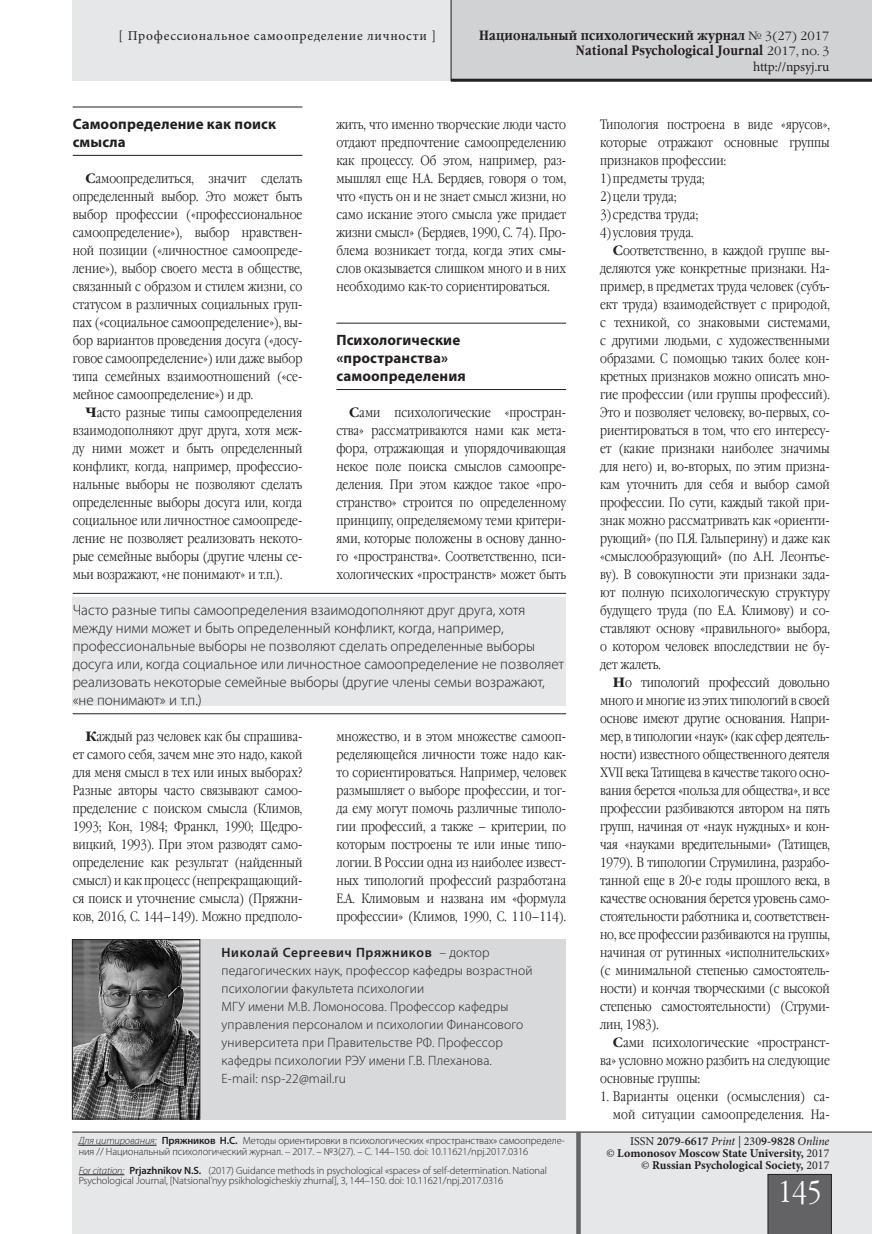
<style>
.page{position:relative;width:872px;height:1234px;background:#fff}
.page>*{position:absolute;margin:0;border:0;box-sizing:border-box;transform-origin:0 0}
.Page_num{font:30px "Garamond Narrow C";color:#fff}
.Insert___MEDIUM{font:300 15px/18px "Myriad Pro";color:#231f20}
.SubHeader___1st_leve{font:700 15px/18px "Myriad Pro";letter-spacing:.01em;color:#231f20}
.Main_text{font:13.5px/18px "Garamond Narrow C";color:#231f20;text-align:justify}
.Autor___REMARK{font:300 13.5px/18px "Myriad Pro";letter-spacing:.01em;color:#231f20}
.Main_text___NUM_1st{font:13.5px/18px "Garamond Narrow C";letter-spacing:.01em;color:#231f20;text-align:right}
.t1{font:700 13.5px/15px "Garamond Narrow C";letter-spacing:.01em;color:#231f20;text-align:right}
.t2{font:13.5px "Minion Pro";letter-spacing:.05em;color:#231f20}
.t3{font:13.5px "Minion Pro";letter-spacing:-.015em;color:#231f20}
.t4{font:700 12px/12px "Minion Pro";color:#231f20;text-align:right}
.t5{font:300 10.5px/10.5px "Myriad Pro";letter-spacing:-.01em;color:#231f20}
.s1{font-family:"Garamond C";font-weight:400;font-size:12px}
.s2{font-family:"Garamond C";font-weight:700}
.s3{font-weight:600}
.s4{font-style:italic}
.s5{font-weight:400}
.s6{font-weight:400;font-style:italic}
</style>
<div class="page">
<div style="left:72px;top:0;width:800px;height:81px;background:#e6e7e9"></div>
<div style="left:451px;top:0;width:421px;height:81px;background:#d1d2d4"></div>
<div style="left:72px;top:1132px;width:800px;height:101px;background:#e6e7e9"></div>
<hr style="left:72px;top:1131px;width:800px;height:1px;background:#231f20">
<div style="left:767px;top:1173px;width:64px;height:60px;background:#636366"></div>
<hr style="left:451px;top:79px;width:421px;height:3px;background:#231f20">
<div style="left:576px;top:1131px;width:5px;height:102px;background:#636366"></div>
<hr style="left:451px;top:0;width:1px;height:81px;background:#231f20">
<div style="left:72px;top:1119px;width:23px;height:4px;border:2px solid #fff"></div>
<hr style="left:79px;top:1144px;width:78px;height:1px;background:#231f20">
<hr style="left:79px;top:1174px;width:45px;height:1px;background:#231f20">
<hr style="left:73px;top:107px;width:229px;height:1px;background:#231f20">
<hr style="left:73px;top:155px;width:229px;height:1px;background:#231f20">
<hr style="left:336px;top:323px;width:230px;height:1px;background:#231f20">
<hr style="left:336px;top:389px;width:230px;height:1px;background:#231f20">
<div style="left:73px;top:939px;width:493px;height:180px;background:#d8d9db"></div>
<img style="left:74px;top:941px;width:124px;height:176px">
<div style="left:72px;top:939px;width:128px;height:180px;border:1px solid #231f20"></div>
<div style="left:73px;top:597px;width:493px;height:108px;background:#e6e7e9"></div>
<hr style="left:73px;top:593px;width:493px;height:1px;background:#231f20">
<hr style="left:73px;top:713px;width:493px;height:1px;background:#231f20">
<p class="t2" style="left:119px;top:26px;width:319px">[ Профессиональное самоопределение личности ]</p>
<p class="t1" style="left:479px;top:28px;width:352px">Национальный психологический журнал <span class="s1">№ 3(27) 2017<br></span>National Psychological Journal <span class="s1">2017, no. 3</span></p>
<p class="t3" style="left:753px;top:57px;width:78px">http://npsyj.ru</p>
<p class="SubHeader___1st_leve" style="left:73px;top:114px;width:205px">Самоопределение как поиск смысла</p>
<p class="Main_text" style="left:73px;top:169px;width:231px;text-indent:13px"><span class="s2">С</span>амоопределиться, значит сделать определенный выбор. Это может быть выбор профессии («профессиональное самоопределение»), выбор нравствен&shy;ной позиции («личностное самоопреде&shy;ление»), выбор своего места в обществе, связанный с образом и стилем жизни, со статусом в различных социальных груп&shy;пах («социальное самоопределение»), вы&shy;бор вариантов проведения досуга («досу&shy;говое самоопределение») или даже выбор типа семейных взаимоотношений («се&shy;мейное самоопределение») и др.</p>
<p class="Main_text" style="left:73px;top:403px;width:231px;text-indent:13px"><span class="s2">Ч</span>асто разные типы самоопределения взаимодополняют друг друга, хотя меж&shy;ду ними может и быть определенный конфликт, когда, например, профессио&shy;нальные выборы не позволяют сделать определенные выборы досуга или, когда социальное или личностное самоопреде&shy;ление не позволяет реализовать некото&shy;рые семейные выборы (другие члены се&shy;мьи возражают, «не понимают» и т.п.).</p>
<p class="Main_text" style="left:336px;top:115px;width:231px">жить, что именно творческие люди часто отдают предпочтение самоопределению как процессу. Об этом, например, раз&shy;мышлял еще Н.А. Бердяев, говоря о том, что «пусть он и не знает смысл жизни, но само искание этого смысла уже придает жизни смысл» (Бердяев, 1990, С. 74). Про&shy;блема возникает тогда, когда этих смы&shy;слов оказывается слишком много и в них необходимо как-то сориентироваться.</p>
<p class="SubHeader___1st_leve" style="left:336px;top:330px;width:131px">Психологические «пространства» самоопределения</p>
<p class="Main_text" style="left:336px;top:403px;width:231px;text-indent:13px"><span class="s2">С</span>ами психологические «простран&shy;ства» рассматриваются нами как мета&shy;фора, отражающая и упорядочивающая некое поле поиска смыслов самоопре&shy;деления. При этом каждое такое «про&shy;странство» строится по определенному принципу, определяемому теми критери&shy;ями, которые положены в основу данно&shy;го «пространства». Соответственно, пси&shy;хологических «пространств» может быть</p>
<p class="Insert___MEDIUM" style="left:73px;top:600px;width:493px">Часто разные типы самоопределения взаимодополняют друг друга, хотя между ними может и быть определенный конфликт, когда, например, профессиональные выборы не позволяют сделать определенные выборы досуга или, когда социальное или личностное самоопределение не позволяет реализовать некоторые семейные выборы (другие члены семьи возражают, «не понимают» и т.п.)</p>
<p class="Main_text" style="left:73px;top:727px;width:231px;text-indent:13px"><span class="s2">К</span>аждый раз человек как бы спрашива&shy;ет самого себя, зачем мне это надо, какой для меня смысл в тех или иных выборах?<br>Разные авторы часто связывают самоо&shy;пределение с поиском смысла (Климов, 1993; Кон, 1984; Франкл, 1990; Щедро&shy;вицкий, 1993). При этом разводят само&shy;определение как результат (найденный смысл) и как процесс (непрекращающий&shy;ся поиск и уточнение смысла) (Пряжни&shy;ков, 2016, С. 144–149). Можно предполо-</p>
<p class="Main_text" style="left:336px;top:727px;width:231px">множество, и в этом множестве самооп&shy;ределяющейся личности тоже надо как&shy;то сориентироваться. Например, человек размышляет о выборе профессии, и тог&shy;да ему могут помочь различные типоло&shy;гии профессий, а также – критерии, по которым построены те или иные типо&shy;логии. В России одна из наиболее извест&shy;ных типологий профессий разработана Е.А. Климовым и названа им «формула профессии» (Климов, 1990, С. 110–114).</p>
<p class="Autor___REMARK" style="left:221px;top:943px;width:312px"><span class="s3">Николай Сергеевич Пряжников</span> – доктор педагогических наук, профессор кафедры возрастной психологии факультета психологии<br>МГУ имени М.В. Ломоносова. Профессор кафедры управления персоналом и психологии Финансового университета при Правительстве РФ. Профессор кафедры психологии РЭУ имени Г.В. Плеханова.<br>E-mail: nsp-22@mail.ru</p>
<p class="t5" style="left:79px;top:1134px;width:487px"><span class="s4">Для цитирования:</span> <span class="s3">Пряжников Н.С.</span> Методы ориентировки в психологических «пространствах» самоопределе&shy;ния // Национальный психологический журнал. – 2017. – №3(27). – С. 144–150. doi: 10.11621/npj.2017.0316</p>
<p class="t5" style="left:79px;top:1164px;width:470px"><span class="s4">For citation:</span> <span class="s3">Prjazhnikov N.S.</span> (2017) Guidance methods in psychological «spaces» of self-determination. National<br>Psychological Journal, [Natsional’nyy psikhologicheskiy zhurnal], 3, 144–150. doi: 10.11621/npj.2017.0316</p>
<p class="Main_text" style="left:600px;top:115px;width:231px">Типология построена в виде «ярусов», которые отражают основные группы признаков профессии:</p>
<p class="Main_text___NUM_1st" style="left:600px;top:169px;width:106px">1)предметы труда;</p>
<p class="Main_text___NUM_1st" style="left:600px;top:187px;width:78px">2)цели труда;</p>
<p class="Main_text___NUM_1st" style="left:600px;top:205px;width:99px">3)средства труда;</p>
<p class="Main_text___NUM_1st" style="left:600px;top:223px;width:95px">4)условия труда.</p>
<p class="Main_text" style="left:600px;top:241px;width:231px;text-indent:13px"><span class="s2">С</span>оответственно, в каждой группе вы&shy;деляются уже конкретные признаки. На&shy;пример, в предметах труда человек (субъ&shy;ект труда) взаимодействует с природой, с техникой, со знаковыми системами, с другими людьми, с художественными образами. С помощью таких более кон&shy;кретных признаков можно описать мно&shy;гие профессии (или группы профессий).<br>Это и позволяет человеку, во-первых, со&shy;риентироваться в том, что его интересу&shy;ет (какие признаки наиболее значимы для него) и, во-вторых, по этим призна&shy;кам уточнить для себя и выбор самой профессии. По сути, каждый такой при&shy;знак можно рассматривать как «ориенти&shy;рующий» (по П.Я. Гальперину) и даже как «смыслообразующий» (по А.Н. Леонтье&shy;ву). В совокупности эти признаки зада&shy;ют полную психологическую структуру будущего труда (по Е.А. Климову) и со&shy;ставляют основу «правильного» выбора, о котором человек впоследствии не бу&shy;дет жалеть.</p>
<p class="Main_text" style="left:600px;top:673px;width:231px;text-indent:13px"><span class="s2">Н</span>о типологий профессий довольно много и многие из этих типологий в своей основе имеют другие основания. Напри&shy;мер, в типологии «наук» (как сфер деятель&shy;ности) известного общественного деятеля ХVII века Татищева в качестве такого осно&shy;вания берется «польза для общества», и все профессии разбиваются автором на пять групп, начиная от «наук нуждных» и кон&shy;чая «науками вредительными» (Татищев, 1979). В типологии Струмилина, разрабо&shy;танной еще в 20-е годы прошлого века, в качестве основания берется уровень само&shy;стоятельности работника и, соответствен&shy;но, все профессии разбиваются на группы, начиная от рутинных «исполнительских» (с минимальной степенью самостоятель&shy;ности) и кончая творческими (с высокой степенью самостоятельности) (Струми&shy;лин, 1983).</p>
<p class="Main_text" style="left:600px;top:1033px;width:231px;text-indent:13px"><span class="s2">С</span>ами психологические «пространст&shy;ва» условно можно разбить на следующие основные группы:</p>
<p class="Main_text___NUM_1st" style="left:600px;top:1087px;width:231px">1. Варианты оценки (осмысления) са&shy;мой ситуации самоопределения. На-</p>
<p class="t4" style="left:606px;top:1134px;width:225px"><span class="s5">ISSN</span> <span class="s3">2079-6617</span> <span class="s6">Print</span> <span class="s5">| 230</span><span class="s3">9-9828</span> <span class="s6">Online<br>©</span> Lomonosov Moscow State University, <span class="s5">2017 ©</span> Russian Psychological Society, <span class="s5">2017</span></p>
<p class="Page_num" style="left:777px;top:1175px;width:45px">145</p>
</div>
